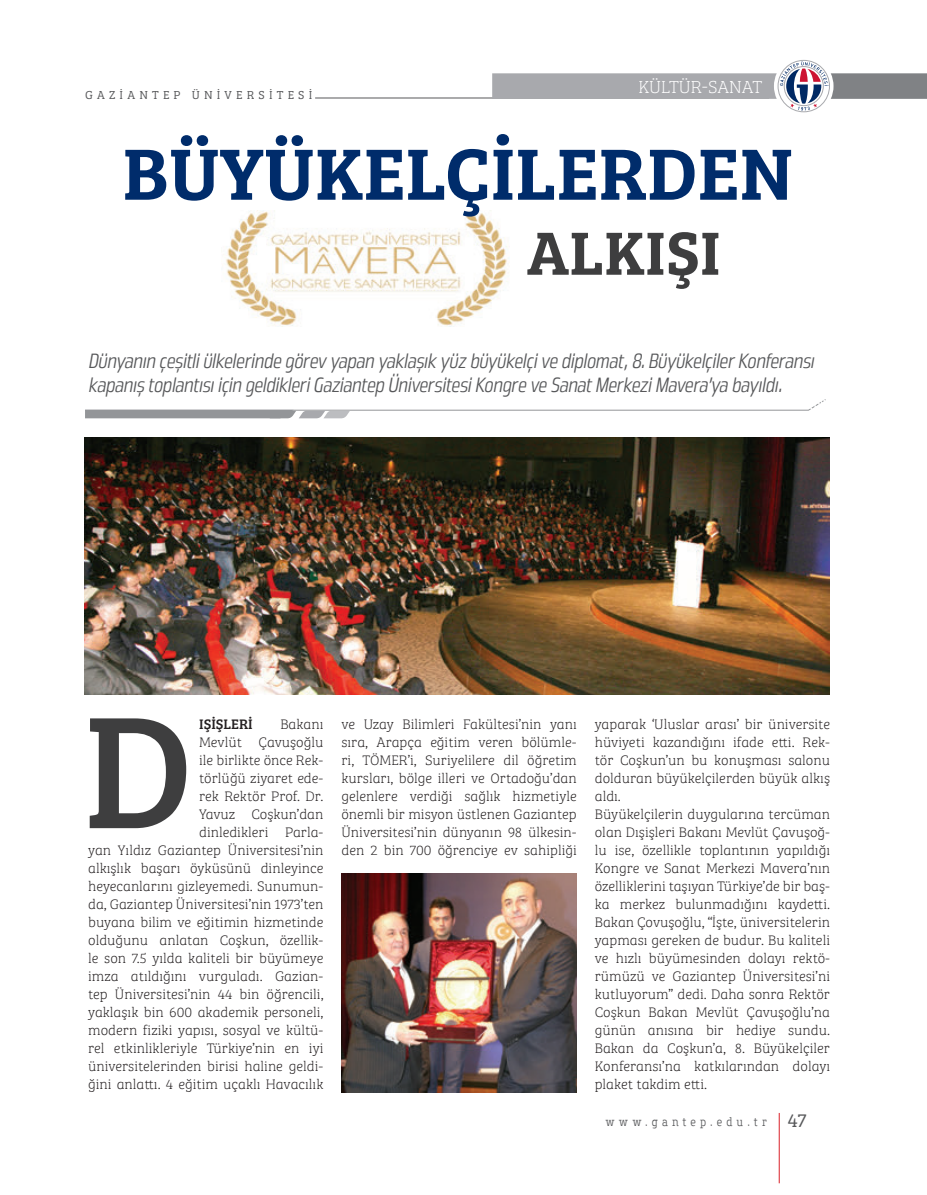
<style>
.page{position:relative;width:927px;height:1195px;background:#fff}
.page>*{position:absolute;margin:0;border:0;box-sizing:border-box;transform-origin:0 0}
.t1{font:165px "Bree Serif";color:#3e3e3f}
.t2{font:600 75px "Bree Serif";color:#002c6b}
.t3{font:600 63px "Bree Serif";color:#3e3e3f}
.t4{font:italic 20.25px/24.3px "Great Escape Narrow Lt";color:#57585a}
.t5{font:300 19.5px "Bree Serif";color:#57585a}
.t6{font:100 18px "Bree Serif";color:#fff}
.t7{font:100 14.25px/18px "Bree Serif";color:#231f20;text-align:right}
.t8{font:14.25px "Bree Serif";color:#231f20}
.t9{font:300 12px "Bree Serif";letter-spacing:.35em;color:#57585a}
.t10{font:300 12px "Core Slab M Cn 37";letter-spacing:.345em;color:#57585a}
</style>
<div class="page">
<hr style="left:779px;top:1113px;width:1px;height:70px;background:#da2128">
<hr style="left:315px;top:98px;width:454px;height:1px;background:#57585a">
<svg style="left:492px;top:60px;width:435px;height:52px"></svg>
<img style="left:223px;top:210px;width:286px;height:117px">
<svg style="left:85px;top:399px;width:741px;height:19px"></svg>
<img style="left:341px;top:874px;width:236px;height:219px">
<img style="left:84px;top:437px;width:745px;height:257px">
<p class="t9" style="left:85px;top:86px;width:229px">GAZİANTEP ÜNİVERSİTESİ</p>
<p class="t6" style="left:638px;top:74px;width:125px">KÜLTÜR-SANAT</p>
<h2 class="t2" style="left:122px;top:117px;width:48px">BÜYÜKE</h2>
<h2 class="t2" style="left:405px;top:117px;width:242px">LÇILERDEN</h2>
<h3 class="t3" style="left:527px;top:205px;width:195px">ALKIŞI</h3>
<h3 class="t4" style="left:88px;top:348px;width:727px">Dünyanın çeşitli ülkelerinde görev yapan yaklaşık yüz büyükelçi ve diplomat, 8. Büyükelçiler Konferansı kapanış toplantısı için geldikleri Gaziantep Üniversitesi Kongre ve Sanat Merkezi Mavera’ya bayıldı.</h3>
<p class="t8" style="left:199px;top:713px;width:33px">ışişleri</p>
<p class="t7" style="left:88px;top:714px;width:237px">Bakanı<br>Mevlüt Çavuşoğlu<br>ile birlikte önce Rek-<br>törlüğü ziyaret ede-<br>rek Rektör Prof. Dr.<br>Yavuz Coşkun’dan<br>dinledikleri Parla-<br>yan Yıldız Gaziantep Üniversitesi’nin alkışlık başarı öyküsünü dinleyince heyecanlarını gizleyemedi. Sunumun&shy;da, Gaziantep Üniversitesi’nin 1973’ten buyana bilim ve eğitimin hizmetinde olduğunu anlatan Coşkun, özellik&shy;le son 7.5 yılda kaliteli bir büyümeye imza atıldığını vurguladı. Gazian&shy;tep Üniversitesi’nin 44 bin öğrencili, yaklaşık bin 600 akademik personeli, modern fiziki yapısı, sosyal ve kültü&shy;rel etkinlikleriyle Türkiye’nin en iyi üniversitelerinden birisi haline geldi&shy;ğini anlattı. 4 eğitim uçaklı Havacılık</p>
<p class="t7" style="left:341px;top:714px;width:237px;text-align:justify">ve Uzay Bilimleri Fakültesi’nin yanı sıra, Arapça eğitim veren bölümle&shy;ri, TÖMER’i, Suriyelilere dil öğretim kursları, bölge illeri ve Ortadoğu’dan gelenlere verdiği sağlık hizmetiyle önemli bir misyon üstlenen Gaziantep Üniversitesi’nin dünyanın 98 ülkesin&shy;den 2 bin 700 öğrenciye ev sahipliği</p>
<p class="t7" style="left:595px;top:714px;width:237px;text-align:left">yaparak ‘Uluslar arası’ bir üniversite hüviyeti kazandığını ifade etti. Rek&shy;tör Coşkun’un bu konuşması salonu dolduran büyükelçilerden büyük alkış aldı.<br>Büyükelçilerin duygularına tercüman olan Dışişleri Bakanı Mevlüt Çavuşoğ&shy;lu ise, özellikle toplantının yapıldığı Kongre ve Sanat Merkezi Mavera’nın özelliklerini taşıyan Türkiye’de bir baş&shy;ka merkez bulunmadığını kaydetti.<br>Bakan Çovuşoğlu, “İşte, üniversitelerin yapması gereken de budur. Bu kaliteli ve hızlı büyümesinden dolayı rektö&shy;rümüzü ve Gaziantep Üniversitesi’ni kutluyorum” dedi. Daha sonra Rektör Coşkun Bakan Mevlüt Çavuşoğlu’na günün anısına bir hediye sundu.<br>Bakan da Coşkun’a, 8. Büyükelçiler Konferansı’na katkılarından dolayı plaket takdim etti.</p>
<h1 class="t1" style="left:83px;top:648px;width:113px">D</h1>
<p class="t10" style="left:605px;top:1114px;width:163px">www.gantep.edu.tr</p>
<h3 class="t5" style="left:788px;top:1106px;width:20px">47</h3>
</div>
